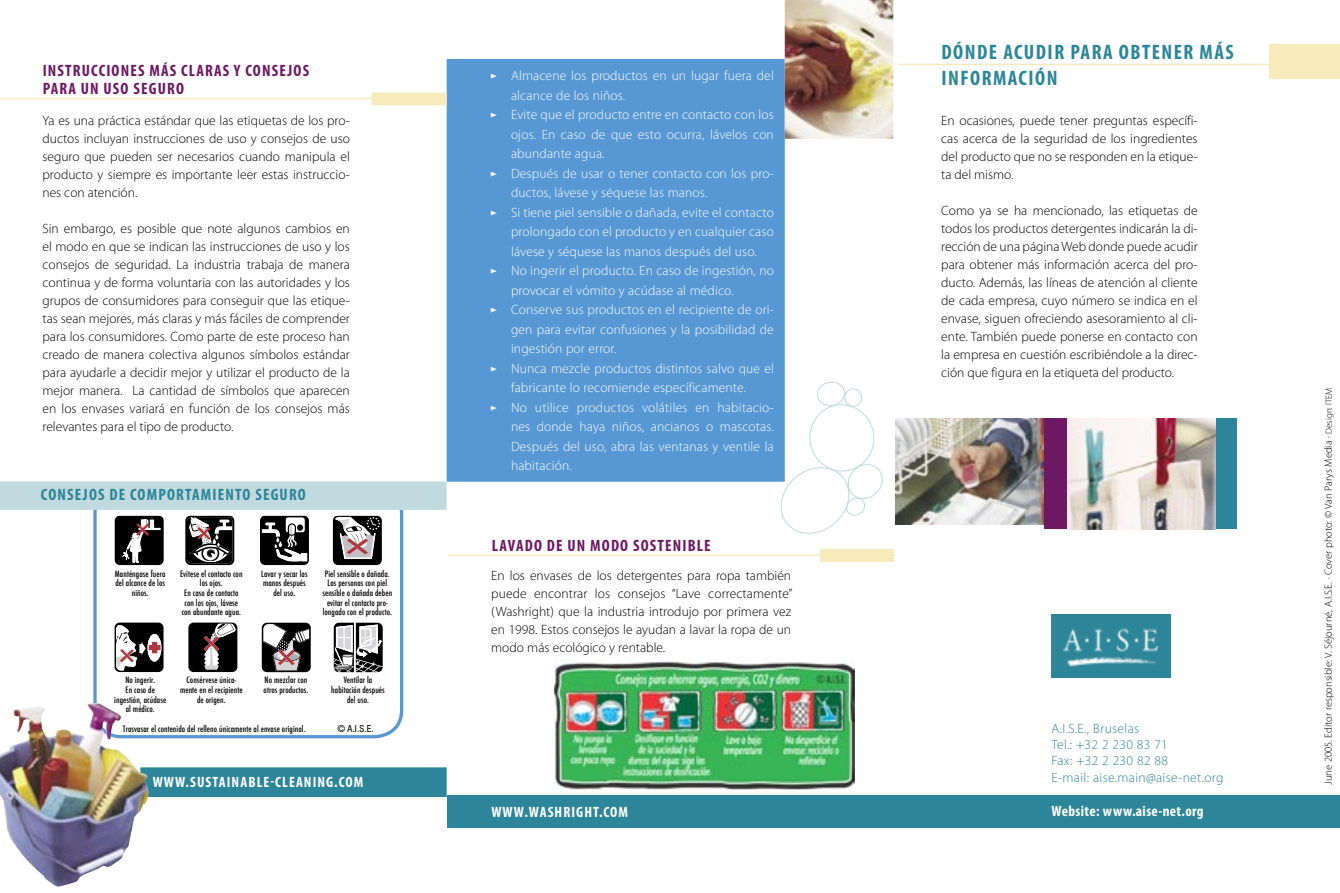
<style>
.page{position:relative;width:1340px;height:893px;background:#fff}
.page>*{position:absolute;margin:0;border:0;box-sizing:border-box;transform-origin:0 0}
.Normal_e{font:700 condensed 21px/25.2px "Myriad Pro";letter-spacing:.07em;color:#2c8598}
.t1{font:700 condensed 16.5px/18px "Myriad Pro";letter-spacing:.07em;color:#6d1863}
.t2{font:700 condensed 16.5px "Myriad Pro";letter-spacing:.07em;color:#2c8598}
.Normal_e-2{font:700 condensed 15px "Myriad Pro";letter-spacing:.07em;color:#fff}
.Normal_e-3{font:700 condensed 15px "Myriad Pro";letter-spacing:.025em;color:#fff}
.t3{font:300 13.5px/18px "Myriad Pro";color:#000;text-align:justify}
.t4{font:300 13.5px/19.5px "Myriad Pro";letter-spacing:.01em;color:#fff;text-align:justify}
.Normal_e-4{font:300 13.5px "Myriad Pro";letter-spacing:.025em;color:#2c8598}
.Normal_e-5{font:300 10.5px "Myriad Pro";color:#000}
.t5{font:condensed 9.75px "Helvetica Neue";color:#000}
.t6{font:500 condensed 8.7px/9.8px "Futura";letter-spacing:.01em;color:#000;text-align:center}
.s1{font-family:"The Sans Caps";font-weight:400}
.s2{font-size:9px}
</style>
<div class="page">
<div style="left:446px;top:795px;width:893px;height:33px;background:#2c8598"></div>
<div style="left:1269px;top:44px;width:70px;height:35px;background:#f7ebbc"></div>
<hr style="left:898px;top:64px;width:441px;height:1px;background:#f7ebbc">
<img style="left:1051px;top:614px;width:119px;height:63px">
<img style="left:895px;top:418px;width:149px;height:107px">
<div style="left:1044px;top:418px;width:24px;height:111px;background:#6d1863"></div>
<div style="left:1213px;top:418px;width:23px;height:111px;background:#2c8598"></div>
<img style="left:1067px;top:418px;width:148px;height:111px">
<div style="left:820px;top:549px;width:73px;height:13px;background:#f7ebbc"></div>
<hr style="left:449px;top:555px;width:446px;height:1px;background:#f7ebbc">
<svg style="left:780px;top:379px;width:103px;height:155px"></svg>
<div style="left:446px;top:59px;width:338px;height:423px;background:#5798d4"></div>
<img style="left:784px;top:0;width:109px;height:139px">
<div style="left:140px;top:767px;width:306px;height:30px;background:#2c8598"></div>
<div style="left:371px;top:93px;width:75px;height:12px;background:#f7ebbc"></div>
<hr style="left:0;top:98px;width:437px;height:1px;background:#f7ebbc">
<svg style="left:92px;top:510px;width:312px;height:227px"></svg>
<img style="left:0;top:722px;width:149px;height:165px">
<div style="left:0;top:481px;width:446px;height:29px;background:#c0dae0"></div>
<svg style="left:333px;top:516px;width:49px;height:49px"></svg>
<svg style="left:115px;top:516px;width:49px;height:49px;background:#343131"></svg>
<svg style="left:185px;top:516px;width:49px;height:53px"></svg>
<svg style="left:260px;top:516px;width:49px;height:49px"></svg>
<svg style="left:115px;top:623px;width:48px;height:49px"></svg>
<div style="left:152px;top:642px;width:5px;height:11px;background:#ae373d"></div>
<svg style="left:188px;top:623px;width:49px;height:49px;background:#3c3838"></svg>
<svg style="left:262px;top:623px;width:49px;height:49px"></svg>
<svg style="left:334px;top:617px;width:49px;height:55px"></svg>
<img style="left:554px;top:661px;width:301px;height:129px">
<p class="t1" style="left:43px;top:62px;width:268px">INSTRUCCIONES MÁS CLARAS Y CONSEJOS<br>PARA UN USO SEGURO</p>
<p class="t3" style="left:43px;top:111px;width:309px">Ya es una práctica estándar que las etiquetas de los pro&shy;ductos incluyan instrucciones de uso y consejos de uso seguro que pueden ser necesarios cuando manipula el producto y siempre es importante leer estas instruccio&shy;nes con atención.</p>
<p class="t3" style="left:43px;top:219px;width:309px">Sin embargo, es posible que note algunos cambios en el modo en que se indican las instrucciones de uso y los consejos de seguridad. La industria trabaja de manera continua y de forma voluntaria con las autoridades y los grupos de consumidores para conseguir que las etique&shy;tas sean mejores, más claras y más fáciles de comprender para los consumidores. Como parte de este proceso han creado de manera colectiva algunos símbolos estándar para ayudarle a decidir mejor y utilizar el producto de la mejor manera. La cantidad de símbolos que aparecen en los envases variará en función de los consejos más relevantes para el tipo de producto.</p>
<p class="t2" style="left:41px;top:485px;width:266px">CONSEJOS DE COMPORTAMIENTO SEGURO</p>
<p class="t6" style="left:115px;top:568px;width:52px">Manténgase fuera del alcance de los niños.</p>
<p class="t6" style="left:180px;top:568px;width:64px">Evítese el contacto con los ojos.</p>
<p class="t6" style="left:182px;top:588px;width:61px">En caso de contacto con los ojos, lávese con abundante agua.</p>
<p class="t6" style="left:261px;top:568px;width:48px">Lavar y secar las manos después del uso.</p>
<p class="t6" style="left:325px;top:568px;width:66px">Piel sensible o dañada.</p>
<p class="t6" style="left:322px;top:578px;width:71px">Las personas con piel sensible o dañada deben evitar el contacto pro&shy;longado con el producto.</p>
<p class="t6" style="left:125px;top:675px;width:31px">No ingerir.</p>
<p class="t6" style="left:114px;top:685px;width:53px">En caso de ingestión, acúdase al médico.</p>
<p class="t6" style="left:180px;top:675px;width:64px">Consérvese única&shy;mente en el recipiente de origen.</p>
<p class="t6" style="left:264px;top:675px;width:46px;text-align:left">No mezclar con otros productos.</p>
<p class="t6" style="left:331px;top:675px;width:55px">Ventilar la habitación después del uso.</p>
<p class="t6" style="left:123px;top:724px;width:184px">Trasvasar el contenido del relleno únicamente al envase original.</p>
<p class="t5" style="left:337px;top:723px;width:38px">© A.I.S.E.</p>
<p class="Normal_e-2" style="left:153px;top:774px;width:212px">WWW.SUSTAINABLE-CLEANING.COM</p>
<p class="t4" style="left:511px;top:66px;width:264px;text-indent:-21px"><span class="s1">&gt;</span> Almacene los productos en un lugar fuera del alcance de los niños.</p>
<p class="t4" style="left:511px;top:105px;width:264px;text-indent:-21px"><span class="s1">&gt;</span> Evite que el producto entre en contacto con los ojos. En caso de que esto ocurra, lávelos con abundante agua.</p>
<p class="t4" style="left:511px;top:164px;width:264px;text-indent:-21px"><span class="s1">&gt;</span> Después de usar o tener contacto con los pro&shy;ductos, lávese y séquese las manos.</p>
<p class="t4" style="left:511px;top:203px;width:264px;text-indent:-21px"><span class="s1">&gt;</span> Si tiene piel sensible o dañada, evite el contacto prolongado con el producto y en cualquier caso lávese y séquese las manos después del uso.</p>
<p class="t4" style="left:511px;top:261px;width:264px;text-indent:-21px"><span class="s1">&gt;</span> No ingerir el producto. En caso de ingestión, no provocar el vómito y acúdase al médico.</p>
<p class="t4" style="left:511px;top:300px;width:264px;text-indent:-21px"><span class="s1">&gt;</span> Conserve sus productos en el recipiente de ori&shy;gen para evitar confusiones y la posibilidad de ingestión por error.</p>
<p class="t4" style="left:490px;top:359px;width:286px;text-align:center"><span class="s1">&gt;</span> Nunca mezcle productos distintos salvo que el fabricante lo recomiende específicamente.</p>
<p class="t4" style="left:511px;top:398px;width:264px;text-indent:-21px"><span class="s1">&gt;</span> No utilice productos volátiles en habitacio&shy;nes donde haya niños, ancianos o mascotas.<br>Después del uso, abra las ventanas y ventile la habitación.</p>
<p class="t1" style="left:492px;top:537px;width:220px">LAVADO DE UN MODO SOSTENIBLE</p>
<p class="t3" style="left:491px;top:567px;width:303px">En los envases de los detergentes para ropa también puede encontrar los consejos “Lave correctamente” (Washright) que la industria introdujo por primera vez en 1998. Estos consejos le ayudan a lavar la ropa de un modo más ecológico y rentable.</p>
<p class="Normal_e-2" style="left:491px;top:804px;width:138px">WWW.WASHRIGHT.COM</p>
<p class="Normal_e" style="left:941px;top:40px;width:294px">DÓNDE ACUDIR PARA OBTENER MÁS<br>INFORMACIÓN</p>
<p class="t3" style="left:941px;top:112px;width:258px">En ocasiones, puede tener preguntas específi&shy;cas acerca de la seguridad de los ingredientes del producto que no se responden en la etique&shy;ta del mismo.</p>
<p class="t3" style="left:941px;top:202px;width:258px">Como ya se ha mencionado, las etiquetas de todos los productos detergentes indicarán la di&shy;rección de una página Web donde puede acudir para obtener más información acerca del pro&shy;ducto. Además, las líneas de atención al cliente de cada empresa, cuyo número se indica en el envase, siguen ofreciendo asesoramiento al cli&shy;ente. También puede ponerse en contacto con la empresa en cuestión escribiéndole a la direc&shy;ción que figura en la etiqueta del producto.</p>
<p class="Normal_e-4" style="left:1051px;top:721px;width:89px">A.I.S.E., Bruselas</p>
<p class="Normal_e-4" style="left:1051px;top:737px;width:118px">Tel.: +32 2 230 83 71</p>
<p class="Normal_e-4" style="left:1051px;top:753px;width:118px">Fax: +32 2 230 82 88</p>
<p class="Normal_e-4" style="left:1051px;top:770px;width:173px">E-mail: aise.main@aise-net.org</p>
<p class="Normal_e-3" style="left:1051px;top:802px;width:153px">Website: www.aise-net.org</p>
<p class="Normal_e-5" style="left:1322px;top:785px;width:399px;rotate:-90deg">June 2005. Editor responsible: V. Séjourné, A.I.S.E. · Cover photo: © Van Parys Media · <span class="s2">Design: ITEM</span></p>
</div>
